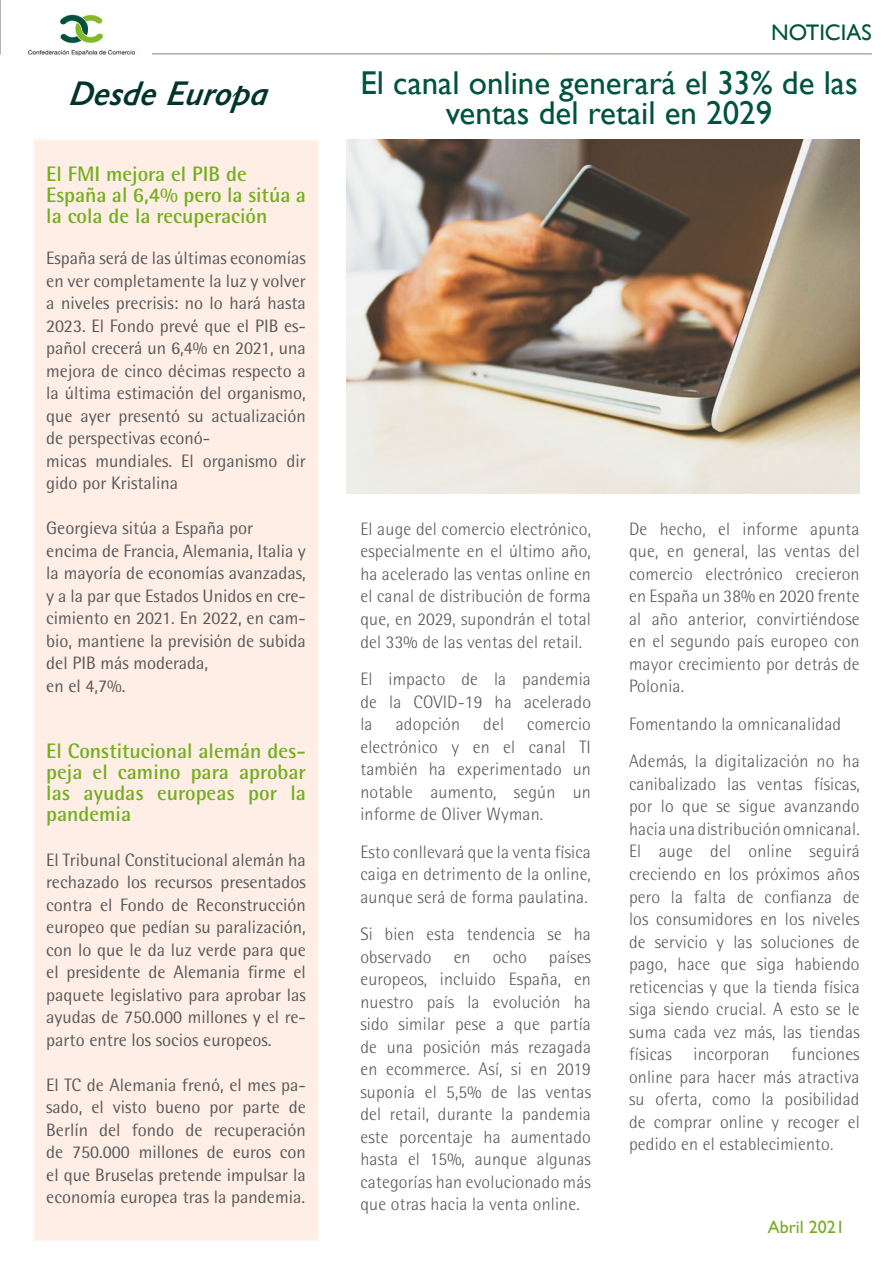
<style>
.page{position:relative;width:893px;height:1263px;background:#fff}
.page>*{position:absolute;margin:0;border:0;box-sizing:border-box;transform-origin:0 0}
.t1{font:italic 600 34.5px "Gill Sans";color:#00342a}
.t2{font:33px/30px "Gill Sans";color:#00533d;text-align:center}
.t3{font:22.5px "Gill Sans";color:#00533d}
.t4{font:700 21px/21px "Rotis Semi Sans Std";color:#74ae21}
.t5{font:300 18px/22.5px "Rotis Semi Sans Std";letter-spacing:.01em;color:#595959;text-align:justify}
.t6{font:18px/22.5px "Rotis Semi Sans Std";color:#595959}
.t7{font:18px "Gill Sans Std";color:#74ae21}
</style>
<div class="page">
<svg style="left:0;top:0;width:1px;height:55px"></svg>
<img style="left:28px;top:14px;width:108px;height:42px">
<hr style="left:152px;top:53px;width:720px;height:2px;background:#aaa">
<img style="left:346px;top:139px;width:514px;height:354px">
<div style="left:34px;top:139px;width:285px;height:1102px;background:#ffeee6;border:2px solid #ffcdae"></div>
<p class="t3" style="left:771px;top:19px;width:102px">NOTICIAS</p>
<h1 class="t1" style="left:68px;top:73px;width:209px">DesdeEuropa</h1>
<h2 class="t2" style="left:360px;top:67px;width:499px">El canal online generará el 33% de las ventas del retail en 2029</h2>
<p class="t4" style="left:46px;top:163px;width:261px">El FMI mejora el PIB de<br>España al 6,4% pero la sitúa a la cola de la recuperación</p>
<p class="t6" style="left:46px;top:246px;width:261px">España será de las últimas economías en ver completamente la luz y volver a niveles precrisis: no lo hará hasta<br>2023. El Fondo prevé que el PIB es&shy;pañol crecerá un 6,4% en 2021, una mejora de cinco décimas respecto a la última estimación del organismo, que ayer presentó su actualización de perspectivas econó-<br>micas mundiales. El organismo dir gido por Kristalina</p>
<p class="t6" style="left:46px;top:516px;width:261px">Georgieva sitúa a España por encima de Francia, Alemania, Italia y la mayoría de economías avanzadas, y a la par que Estados Unidos en cre&shy;cimiento en 2021. En 2022, en cam&shy;bio, mantiene la previsión de subida del PIB más moderada,<br>en el 4,7%.</p>
<p class="t4" style="left:46px;top:740px;width:261px;text-align:justify">El Constitucional alemán des&shy;peja el camino para aprobar las ayudas europeas por la pandemia</p>
<p class="t6" style="left:46px;top:848px;width:261px;text-align:justify">El Tribunal Constitucional alemán ha rechazado los recursos presentados contra el Fondo de Reconstrucción europeo que pedían su paralización, con lo que le da luz verde para que el presidente de Alemania firme el paquete legislativo para aprobar las ayudas de 750.000 millones y el re&shy;parto entre los socios europeos.</p>
<p class="t6" style="left:46px;top:1073px;width:261px;text-align:justify">El TC de Alemania frenó, el mes pa&shy;sado, el visto bueno por parte de Berlín del fondo de recuperación de 750.000 millones de euros con el que Bruselas pretende impulsar la economía europea tras la pandemia.</p>
<p class="t5" style="left:360px;top:518px;width:232px">El auge del comercio electrónico, especialmente en el último año, ha acelerado las ventas online en el canal de distribución de forma que, en 2029, supondrán el total del 33% de las ventas del retail.</p>
<p class="t5" style="left:360px;top:668px;width:232px">El impacto de la pandemia de la COVID-19 ha acelerado la</p>
<p class="t5" style="left:360px;top:713px;width:232px;text-indent:167px">comercio electrónico y en el canal TI también ha experimentado un notable aumento, según un informe de Oliver Wyman.</p>
<p class="t5" style="left:360px;top:840px;width:232px">Esto conllevará que la venta física caiga en detrimento de la online, aunque será de forma paulatina.</p>
<p class="t5" style="left:360px;top:923px;width:232px">Si bien esta tendencia se ha observado en ocho países europeos, incluido España, en nuestro país la evolución ha sido similar pese a que partía de una posición más rezagada en ecommerce. Así, si en 2019 suponía el 5,5% de las ventas del retail, durante la pandemia este porcentaje ha aumentado hasta el 15%, aunque algunas categorías han evolucionado más que otras hacia la venta online.</p>
<p class="t5" style="left:396px;top:713px;width:66px">adopción</p>
<p class="t5" style="left:483px;top:713px;width:22px">del</p>
<p class="t5" style="left:629px;top:518px;width:232px">De hecho, el informe apunta que, en general, las ventas del comercio electrónico crecieron en España un 38% en 2020 frente al año anterior, convirtiéndose en el segundo país europeo con mayor crecimiento por detrás de Polonia.</p>
<p class="t5" style="left:629px;top:705px;width:232px;line-height:37.5px">Fomentando la omnicanalidad<br>Además, la digitalización no ha</p>
<p class="t5" style="left:629px;top:773px;width:232px">canibalizado las ventas físicas, por lo que se sigue avanzando hacia una distribución omnicanal.<br>El auge del online seguirá creciendo en los próximos años pero la falta de confianza de los consumidores en los niveles de servicio y las soluciones de pago, hace que siga habiendo reticencias y que la tienda física siga siendo crucial. A esto se le suma cada vez más, las tiendas físicas incorporan funciones online para hacer más atractiva su oferta, como la posibilidad de comprar online y recoger el pedido en el establecimiento.</p>
<p class="t7" style="left:768px;top:1216px;width:79px">Abril 2021</p>
</div>
